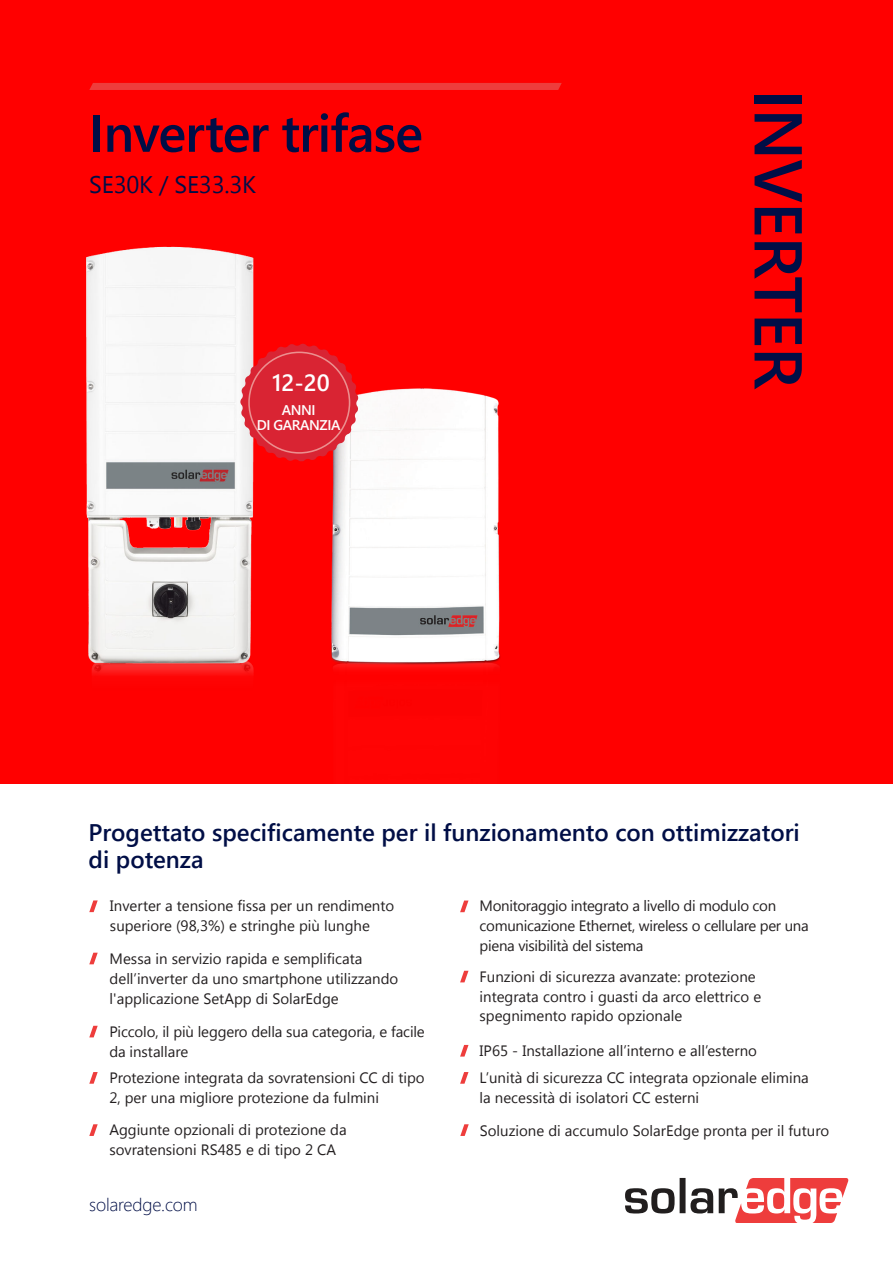
<style>
.page{position:relative;width:893px;height:1263px;background:#fff}
.page>*{position:absolute;margin:0;border:0;box-sizing:border-box;transform-origin:0 0}
.t1{font:600 67.5px "Segoe UI";letter-spacing:-.01em;color:#000e46}
.t2{font:600 52.5px "Segoe UI";letter-spacing:-.02em;color:#000e46}
.t3{font:600 24px/27.2px "Segoe UI";color:#000e46}
.t4{font:24px "Segoe UI";letter-spacing:-.01em;color:#000e46}
.t5{font:600 23.4px "Segoe UI";color:#fff}
.t6{font:300 18px "Segoe UI";letter-spacing:-.01em;color:#000e46}
.t7{font:15px/19.6px "Segoe UI";color:#231f20}
.t8{font:15px/19.6px "Segoe UI";letter-spacing:-.02em;color:#231f20}
.t9{font:600 14.1px/15.6px "Segoe UI";letter-spacing:-.03em;color:#fff;text-align:center}
</style>
<div class="page">
<div style="left:0;top:0;width:893px;height:1249px;background:#f00"></div>
<img style="left:333px;top:666px;width:166px;height:3px">
<img style="left:86px;top:246px;width:168px;height:411px">
<img style="left:331px;top:388px;width:170px;height:278px">
<div style="left:0;top:784px;width:893px;height:479px;background:#fff"></div>
<svg style="left:625px;top:1178px;width:223px;height:45px"></svg>
<div style="left:89px;top:83px;width:473px;height:7px;background:#ee3d3c"></div>
<svg style="left:89px;top:900px;width:9px;height:12px"></svg>
<svg style="left:460px;top:900px;width:8px;height:12px"></svg>
<svg style="left:460px;top:971px;width:8px;height:11px"></svg>
<svg style="left:460px;top:1045px;width:8px;height:11px"></svg>
<svg style="left:460px;top:1072px;width:8px;height:12px"></svg>
<svg style="left:89px;top:953px;width:9px;height:11px"></svg>
<svg style="left:89px;top:1026px;width:9px;height:11px"></svg>
<svg style="left:240px;top:344px;width:119px;height:117px;background:#e03b46"></svg>
<div style="left:248px;top:352px;width:102px;height:102px;border:2px solid #ec8f8f;border-radius:50%"></div>
<img style="left:88px;top:657px;width:166px;height:19px">
<svg style="left:460px;top:1124px;width:9px;height:12px"></svg>
<svg style="left:89px;top:1124px;width:9px;height:12px"></svg>
<svg style="left:89px;top:1072px;width:9px;height:12px"></svg>
<h2 class="t2" style="left:89px;top:112px;width:335px">Inverter trifase</h2>
<h3 class="t4" style="left:89px;top:176px;width:168px">SE30K / SE33.3K</h3>
<h3 class="t5" style="left:272px;top:373px;width:59px">12-20</h3>
<p class="t9" style="left:257px;top:403px;width:85px">ANNI<br>DI GARANZIA</p>
<h1 class="t1" style="left:805px;top:89px;width:302px;rotate:90deg">INVERTER</h1>
<h3 class="t3" style="left:89px;top:819px;width:713px">Progettato specificamente per il funzionamento con ottimizzatori di potenza</h3>
<p class="t7" style="left:110px;top:895px;width:286px">Inverter a tensione fissa per un rendimento superiore (98,3%) e stringhe più lunghe</p>
<p class="t8" style="left:480px;top:895px;width:331px">Monitoraggio integrato a livello di modulo con comunicazione Ethernet, wireless o cellulare per una piena visibilità del sistema</p>
<p class="t7" style="left:480px;top:966px;width:283px">Funzioni di sicurezza avanzate: protezione integrata contro i guasti da arco elettrico e spegnimento rapido opzionale</p>
<p class="t7" style="left:480px;top:1036px;width:331px;line-height:27.2px">IP65 - Installazione all’interno e all’esterno<br>L’unità di sicurezza CC integrata opzionale elimina</p>
<p class="t7" style="left:480px;top:1087px;width:221px">la necessità di isolatori CC esterni</p>
<p class="t7" style="left:110px;top:948px;width:290px">Messa in servizio rapida e semplificata dell’inverter da uno smartphone utilizzando l'applicazione SetApp di SolarEdge</p>
<p class="t7" style="left:109px;top:1021px;width:317px">Piccolo, il più leggero della sua categoria, e facile da installare</p>
<p class="t7" style="left:109px;top:1067px;width:317px">Protezione integrata da sovratensioni CC di tipo<br>2, per una migliore protezione da fulmini</p>
<p class="t7" style="left:109px;top:1120px;width:239px">Aggiunte opzionali di protezione da</p>
<p class="t7" style="left:480px;top:1120px;width:351px">Soluzione di accumulo SolarEdge pronta per il futuro</p>
<p class="t7" style="left:109px;top:1139px;width:228px">sovratensioni RS485 e di tipo 2 CA</p>
<p class="t6" style="left:89px;top:1198px;width:110px">solaredge.com</p>
</div>
